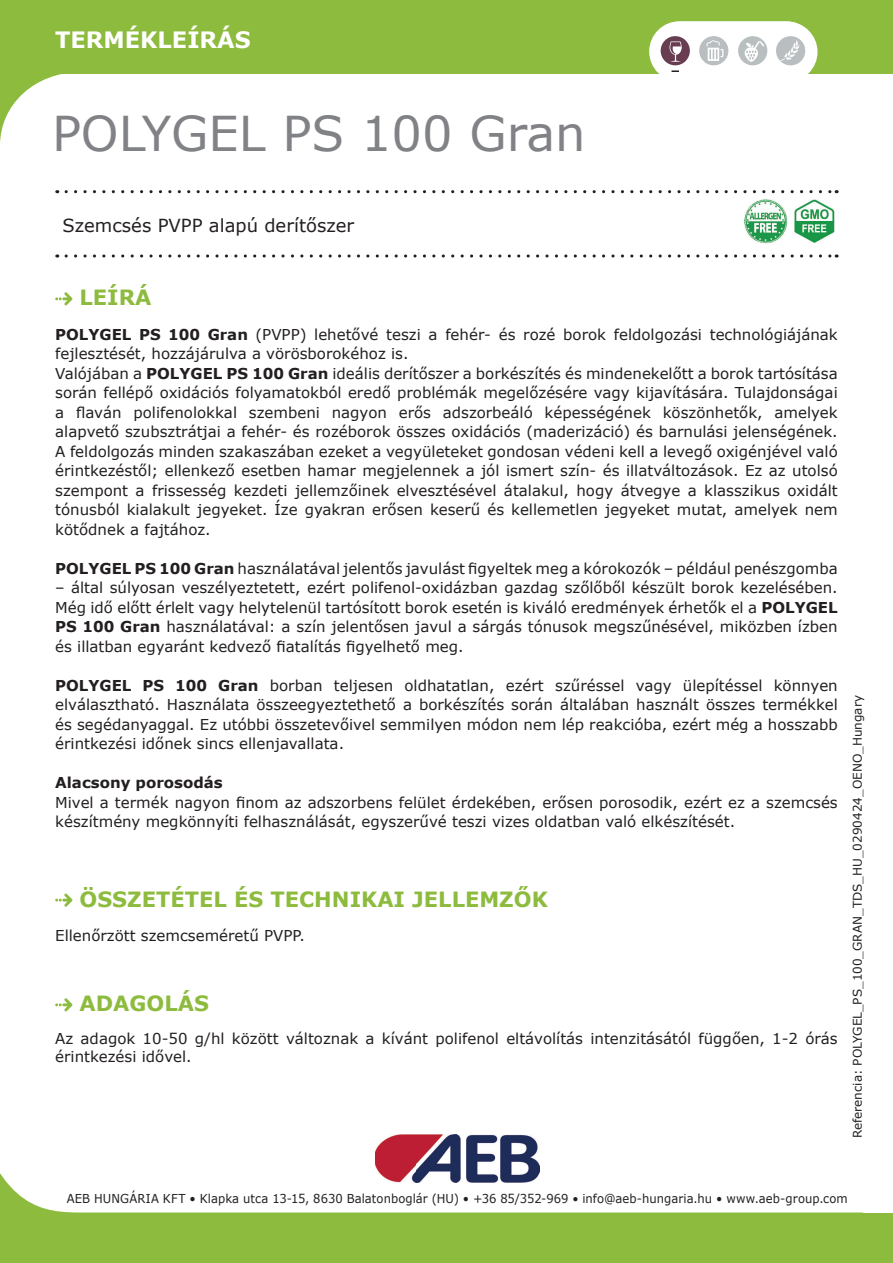
<style>
.page{position:relative;width:893px;height:1263px;background:#fff}
.page>*{position:absolute;margin:0;border:0;box-sizing:border-box;transform-origin:0 0}
.t1{font:48px "Verdana";color:#808285}
.t2{font:700 22.5px "Verdana";color:#fff}
.t3{font:700 21px "Verdana";color:#8dbb3e}
.t4{font:18px "Verdana";color:#231f20}
.t5{font:15px/19.5px "Verdana";color:#231f20}
.t6{font:700 15px "Verdana";color:#231f20}
.t7{font:12.3px "Verdana";letter-spacing:.005em;color:#231f20;scale:.94 1}
.t8{font:12px "Verdana";color:#231f20}
.s1{font-weight:700}
.s2{font-size:12px}
</style>
<div class="page">
<svg style="left:66px;top:190px;width:771px;height:3px"></svg>
<svg style="left:66px;top:254px;width:771px;height:4px"></svg>
<div style="left:0;top:0;width:893px;height:73px;background:#8dbb3e"></div>
<svg style="left:0;top:28px;width:863px;height:114px"></svg>
<svg style="left:0;top:1173px;width:528px;height:39px"></svg>
<div style="left:0;top:1212px;width:893px;height:51px;background:#8dbb3e"></div>
<svg style="left:649px;top:21px;width:167px;height:61px"></svg>
<div style="left:650px;top:22px;width:167px;height:60px;background:#fff;border-radius:30px"></div>
<svg style="left:671px;top:70px;width:8px;height:2px"></svg>
<div style="left:776px;top:36px;width:29px;height:29px;background:#b9bec0;border-radius:50%"></div>
<svg style="left:780px;top:40px;width:20px;height:21px"></svg>
<div style="left:738px;top:36px;width:29px;height:29px;background:#b9bec0;border-radius:50%"></div>
<div style="left:661px;top:36px;width:29px;height:29px;background:#693d51;border-radius:50%"></div>
<div style="left:699px;top:36px;width:29px;height:29px;background:#b9bec0;border-radius:50%"></div>
<svg style="left:706px;top:40px;width:17px;height:21px"></svg>
<svg style="left:670px;top:41px;width:12px;height:21px"></svg>
<svg style="left:745px;top:41px;width:20px;height:21px"></svg>
<svg style="left:55px;top:292px;width:17px;height:13px"></svg>
<svg style="left:55px;top:893px;width:17px;height:14px"></svg>
<svg style="left:55px;top:998px;width:17px;height:13px"></svg>
<img style="left:744px;top:200px;width:91px;height:44px">
<img style="left:375px;top:1134px;width:165px;height:48px">
<h2 class="t2" style="left:55px;top:24px;width:197px">TERMÉKLEÍRÁS</h2>
<h1 class="t1" style="left:52px;top:101px;width:535px">POLYGEL PS 100 Gran</h1>
<p class="t4" style="left:63px;top:213px;width:293px">Szemcsés PVPP alapú derítőszer</p>
<h3 class="t3" style="left:80px;top:283px;width:73px">LEÍRÁ</h3>
<p class="t5" style="left:55px;top:325px;width:784px"><span class="s1">POLYGEL PS 100 Gran</span> (PVPP) lehetővé teszi a fehér- és rozé borok feldolgozási technológiájának fejlesztését, hozzájárulva a vörösborokéhoz is.<br>Valójában a <span class="s1">POLYGEL PS 100 Gran</span> ideális derítőszer a borkészítés és mindenekelőtt a borok tartósítása során fellépő oxidációs folyamatokból eredő problémák megelőzésére vagy kijavítására. Tulajdonságai a flaván polifenolokkal szembeni nagyon erős adszorbeáló képességének köszönhetők, amelyek alapvető szubsztrátjai a fehér- és rozéborok összes oxidációs (maderizáció) és barnulási jelenségének.<br>A feldolgozás minden szakaszában ezeket a vegyületeket gondosan védeni kell a levegő oxigénjével való érintkezéstől; ellenkező esetben hamar megjelennek a jól ismert szín- és illatváltozások. Ez az utolsó szempont a frissesség kezdeti jellemzőinek elvesztésével átalakul, hogy átvegye a klasszikus oxidált tónusból kialakult jegyeket. Íze gyakran erősen keserű és kellemetlen jegyeket mutat, amelyek nem kötődnek a fajtához.</p>
<p class="t5" style="left:55px;top:559px;width:784px"><span class="s1">POLYGEL PS 100 Gran</span> használatával jelentős javulást figyeltek meg a kórokozók – például penészgomba</p>
<p class="t5" style="left:55px;top:578px;width:784px;text-align:justify">– által súlyosan veszélyeztetett, ezért polifenol-oxidázban gazdag szőlőből készült borok kezelésében.<br>Még idő előtt érlelt vagy helytelenül tartósított borok esetén is kiváló eredmények érhetők el a <span class="s1">POLYGEL PS 100 Gran</span> használatával: a szín jelentősen javul a sárgás tónusok megszűnésével, miközben ízben és illatban egyaránt kedvező fiatalítás figyelhető meg.</p>
<p class="t5" style="left:55px;top:676px;width:784px;text-align:justify"><span class="s1">POLYGEL PS 100 Gran</span> borban teljesen oldhatatlan, ezért szűréssel vagy ülepítéssel könnyen elválasztható. Használata összeegyeztethető a borkészítés során általában használt összes termékkel és segédanyaggal. Ez utóbbi összetevőivel semmilyen módon nem lép reakcióba, ezért még a hosszabb érintkezési időnek sincs ellenjavallata.</p>
<p class="t6" style="left:55px;top:772px;width:169px">Alacsony porosodás</p>
<p class="t5" style="left:55px;top:793px;width:784px">Mivel a termék nagyon finom az adszorbens felület érdekében, erősen porosodik, ezért ez a szemcsés készítmény megkönnyíti felhasználását, egyszerűvé teszi vizes oldatban való elkészítését.</p>
<h3 class="t3" style="left:80px;top:884px;width:470px">ÖSSZETÉTEL ÉS TECHNIKAI JELLEMZŐK</h3>
<p class="t5" style="left:55px;top:926px;width:251px">Ellenőrzött szemcseméretű PVPP.</p>
<h3 class="t3" style="left:80px;top:989px;width:131px">ADAGOLÁS</h3>
<p class="t5" style="left:55px;top:1030px;width:784px;line-height:18px">Az adagok 10-50 g/hl között változnak a kívánt polifenol eltávolítás intenzitásától függően, 1-2 órás érintkezési idővel.</p>
<p class="t8" style="left:849px;top:1138px;width:445px;rotate:-90deg">Referencia: POLYGEL_PS_100_GRAN_TDS_HU_0290424_OENO_Hungary</p>
<p class="t7" style="left:67px;top:1190px;width:832px">AEB HUNGÁRIA KFT • Klapka utca 13-15, 8630 Balatonboglár (HU) • +36 85/352-969 <span class="s2">•</span> info@aeb-hungaria.hu • www.aeb-group.com</p>
</div>
